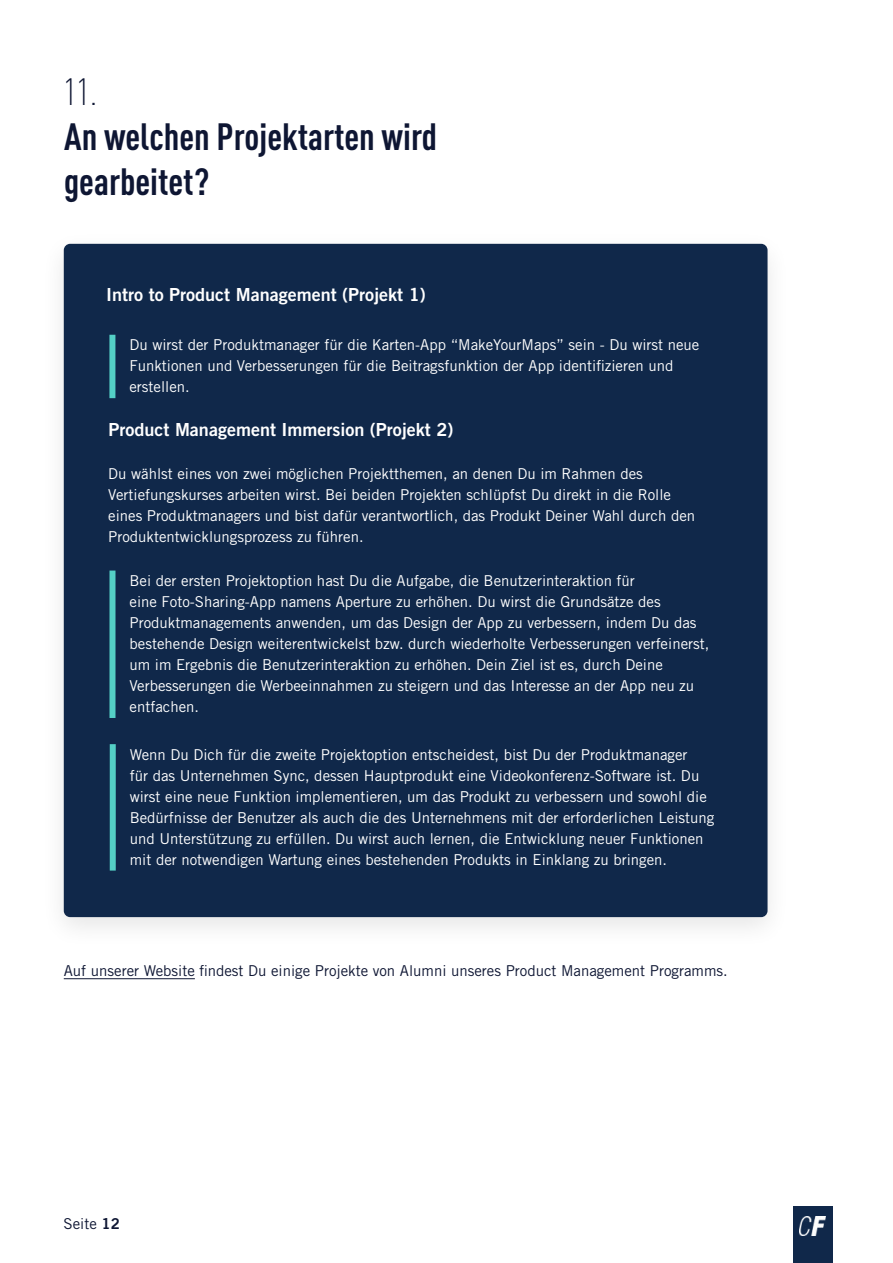
<style>
.page{position:relative;width:893px;height:1263px;background:#fff}
.page>*{position:absolute;margin:0;border:0;box-sizing:border-box;transform-origin:0 0}
.t1{font:700 condensed 37.5px/45px "DIN Pro";color:#0e1633}
.t2{font:300 condensed 37.5px "DIN Pro";color:#0e1633}
.t3{font:18px "Trade Gothic LT Std Bd 2";color:#fff}
.t4{font:15px/21px "Trade Gothic LT Std";color:#fff}
.t5{font:15px "Trade Gothic LT Std";color:#0e1633}
.s1{font-family:"Trade Gothic LT Std Bd 2"}
</style>
<div class="page">
<hr style="left:64px;top:978px;width:131px;height:1px;background:#0e1633">
<div style="left:40px;top:229px;width:751px;height:720px;background:#000;opacity:.1"></div>
<div style="left:64px;top:244px;width:703px;height:673px;background:#10284a;border-radius:6px"></div>
<div style="left:109px;top:573px;width:6px;height:142px;background:#54d0c6"></div>
<div style="left:110px;top:747px;width:6px;height:120px;background:#54d0c6"></div>
<div style="left:109px;top:338px;width:6px;height:57px;background:#54d0c6"></div>
<div style="left:793px;top:1206px;width:39px;height:39px;background:#10284a"></div>
<img style="left:800px;top:1216px;width:26px;height:19px">
<div style="left:793px;top:1245px;width:39px;height:18px;background:#10284a"></div>
<h1 class="t2" style="left:64px;top:65px;width:34px">11.</h1>
<h1 class="t1" style="left:64px;top:111px;width:375px">An welchen Projektarten wird gearbeitet?</h1>
<p class="t3" style="left:106px;top:283px;width:321px">Intro to Product Management (Projekt 1)</p>
<p class="t4" style="left:129px;top:334px;width:571px">Du wirst der Produktmanager für die Karten-App “MakeYourMaps” sein - Du wirst neue<br>Funktionen und Verbesserungen für die Beitragsfunktion der App identifizieren und erstellen.</p>
<p class="t3" style="left:108px;top:418px;width:346px">Product Management Immersion (Projekt 2)</p>
<p class="t4" style="left:108px;top:463px;width:588px">Du wählst eines von zwei möglichen Projektthemen, an denen Du im Rahmen des Vertiefungskurses arbeiten wirst. Bei beiden Projekten schlüpfst Du direkt in die Rolle eines Produktmanagers und bist dafür verantwortlich, das Produkt Deiner Wahl durch den Produktentwicklungsprozess zu führen.</p>
<p class="t4" style="left:129px;top:570px;width:581px">Bei der ersten Projektoption hast Du die Aufgabe, die Benutzerinteraktion für<br>eine Foto-Sharing-App namens Aperture zu erhöhen. Du wirst die Grundsätze des Produktmanagements anwenden, um das Design der App zu verbessern, indem Du das bestehende Design weiterentwickelst bzw. durch wiederholte Verbesserungen verfeinerst, um im Ergebnis die Benutzerinteraktion zu erhöhen. Dein Ziel ist es, durch Deine Verbesserungen die Werbeeinnahmen zu steigern und das Interesse an der App neu zu entfachen.</p>
<p class="t4" style="left:130px;top:744px;width:586px">Wenn Du Dich für die zweite Projektoption entscheidest, bist Du der Produktmanager<br>für das Unternehmen Sync, dessen Hauptprodukt eine Videokonferenz-Software ist. Du wirst eine neue Funktion implementieren, um das Produkt zu verbessern und sowohl die Bedürfnisse der Benutzer als auch die des Unternehmens mit der erforderlichen Leistung und Unterstützung zu erfüllen. Du wirst auch lernen, die Entwicklung neuer Funktionen mit der notwendigen Wartung eines bestehenden Produkts in Einklang zu bringen.</p>
<p class="t5" style="left:64px;top:961px;width:665px">Auf unserer Website findest Du einige Projekte von Alumni unseres Product Management Programms.</p>
<p class="t5" style="left:64px;top:1215px;width:58px">Seite <span class="s1">12</span></p>
</div>
